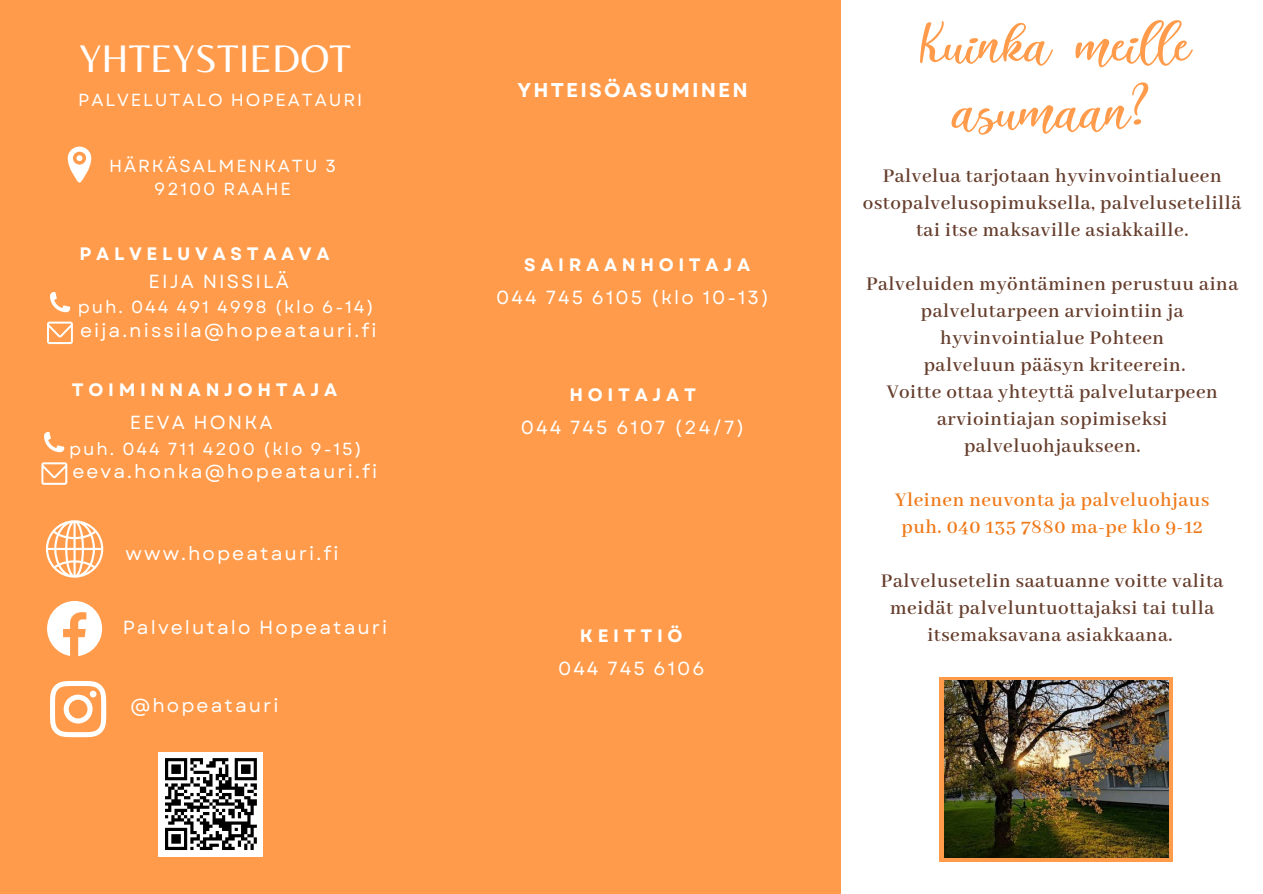
<style>
.page{position:relative;width:1263px;height:894px;background:#fff}
.page>*{position:absolute;margin:0;border:0;box-sizing:border-box;transform-origin:0 0}
.t1{font:71.7px/66.3px "Italian Breakfast";color:#ff9b4a;text-align:center}
.t2{font:40.05px "Belleza";color:#fff}
.t3{font:600 21px/27px "Abhaya Libre";letter-spacing:.025em;color:#653d2c;text-align:center}
.t4{font:600 21px "Abhaya Libre";letter-spacing:.025em;color:#ef7919}
.t5{font:700 19.95px "Garet";letter-spacing:.11em;color:#fff}
.t6{font:18.9px "Garet";letter-spacing:.11em;color:#fff}
.t7{font:700 18px "Garet";letter-spacing:.26em;color:#fff}
.t8{font:17.4px "Garet";letter-spacing:.11em;color:#fff}
</style>
<div class="page">
<div style="left:0;top:0;width:422px;height:893px;background:#ff9b4a"></div>
<svg style="left:50px;top:292px;width:20px;height:20px"></svg>
<svg style="left:68px;top:146px;width:23px;height:36px"></svg>
<div style="left:76px;top:155px;width:7px;height:6px;background:#fff;border-radius:50%"></div>
<svg style="left:47px;top:601px;width:55px;height:55px"></svg>
<svg style="left:50px;top:680px;width:56px;height:57px"></svg>
<div style="left:90px;top:690px;width:6px;height:7px;background:#fff;border-radius:50%"></div>
<svg style="left:44px;top:432px;width:20px;height:20px"></svg>
<svg style="left:41px;top:462px;width:26px;height:22px"></svg>
<svg style="left:47px;top:321px;width:26px;height:23px"></svg>
<div style="left:159px;top:751px;width:104px;height:105px;background:#fff"></div>
<svg style="left:165px;top:758px;width:92px;height:92px"></svg>
<div style="left:422px;top:0;width:419px;height:893px;background:#ff9b4a"></div>
<svg style="left:939px;top:677px;width:234px;height:184px;fill:#ff9b4a"></svg>
<img style="left:944px;top:680px;width:224px;height:176px">
<svg style="left:46px;top:520px;width:57px;height:57px"></svg>
<p class="t2" style="left:79px;top:35px;width:273px">YHTEYSTIEDOT</p>
<p class="t8" style="left:78px;top:87px;width:285px">PALVELUTALO HOPEATAURI</p>
<p class="t8" style="left:109px;top:153px;width:229px">HÄRKÄSALMENKATU 3</p>
<p class="t8" style="left:154px;top:176px;width:138px">92100 RAAHE</p>
<p class="t7" style="left:80px;top:241px;width:252px">PALVELUVASTAAVA</p>
<p class="t6" style="left:149px;top:267px;width:142px">EIJA NISSILÄ</p>
<p class="t8" style="left:78px;top:295px;width:297px">puh. 044 491 4998 (klo 6-14)</p>
<p class="t6" style="left:80px;top:317px;width:298px">eija.nissila@hopeatauri.fi</p>
<p class="t7" style="left:72px;top:376px;width:267px">TOIMINNANJOHTAJA</p>
<p class="t6" style="left:130px;top:408px;width:144px">EEVA HONKA</p>
<p class="t8" style="left:69px;top:436px;width:294px">puh. 044 711 4200 (klo 9-15)</p>
<p class="t6" style="left:72px;top:458px;width:306px">eeva.honka@hopeatauri.fi</p>
<p class="t6" style="left:126px;top:540px;width:214px">www.hopeatauri.fi</p>
<p class="t6" style="left:123px;top:613px;width:266px">Palvelutalo Hopeatauri</p>
<p class="t6" style="left:130px;top:691px;width:150px">@hopeatauri</p>
<p class="t5" style="left:518px;top:76px;width:232px">YHTEISÖASUMINEN</p>
<p class="t7" style="left:524px;top:251px;width:227px">SAIRAANHOITAJA</p>
<p class="t6" style="left:496px;top:283px;width:274px">044 745 6105 (klo 10-13)</p>
<p class="t7" style="left:570px;top:381px;width:128px">HOITAJAT</p>
<p class="t6" style="left:521px;top:413px;width:225px">044 745 6107 (24/7)</p>
<p class="t7" style="left:580px;top:622px;width:104px">KEITTIÖ</p>
<p class="t6" style="left:558px;top:654px;width:148px">044 745 6106</p>
<p class="t1" style="left:918px;top:12px;width:270px">Kuinka meille asumaan?</p>
<p class="t3" style="left:863px;top:163px;width:380px">Palvelua tarjotaan hyvinvointialueen ostopalvelusopimuksella, palvelusetelillä tai itse maksaville asiakkaille.</p>
<p class="t3" style="left:866px;top:271px;width:374px">Palveluiden myöntäminen perustuu aina palvelutarpeen arviointiin ja hyvinvointialue Pohteen</p>
<p class="t3" style="left:924px;top:352px;width:263px">palveluun pääsyn kriteerein.</p>
<p class="t3" style="left:887px;top:379px;width:333px">Voitte ottaa yhteyttä palvelutarpeen arviointiajan sopimiseksi palveluohjaukseen.</p>
<p class="t4" style="left:895px;top:488px;width:316px">Yleinen neuvonta ja palveluohjaus</p>
<p class="t4" style="left:901px;top:515px;width:303px">puh. 040 135 7880 ma-pe klo 9-12</p>
<p class="t3" style="left:881px;top:568px;width:344px">Palvelusetelin saatuanne voitte valita meidät palveluntuottajaksi tai tulla itsemaksavana asiakkaana.</p>
</div>
